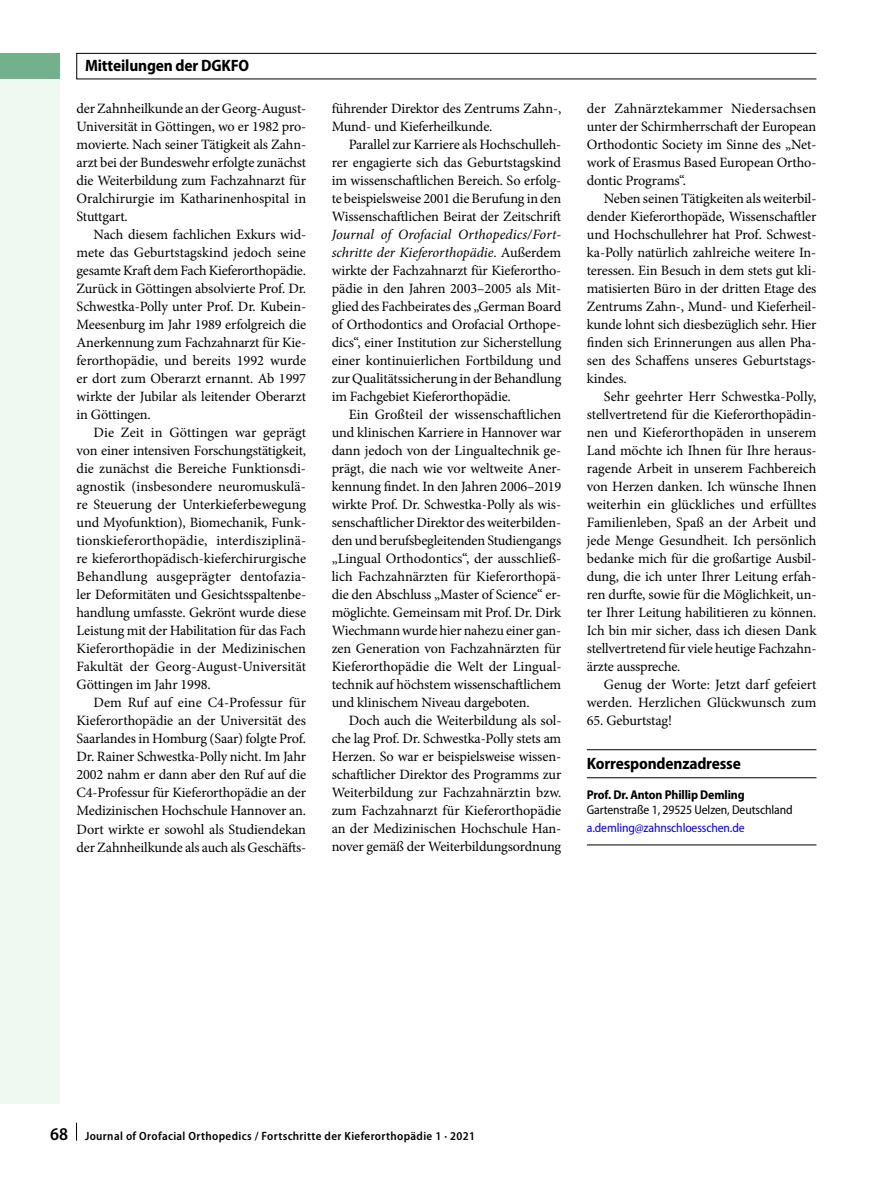
<style>
.page{position:relative;width:893px;height:1187px;background:#fff}
.page>*{position:absolute;margin:0;border:0;box-sizing:border-box;transform-origin:0 0}
.t1{font:700 semi-condensed 16.5px "Myriad Pro";letter-spacing:-.01em;color:#000}
.t2{font:14.25px/18px "Minion Pro";letter-spacing:-.01em;color:#000;text-align:justify}
.t3{font:semi-condensed 12.75px "Myriad Pro";letter-spacing:-.01em;color:#000}
.t4{font:semi-condensed 12.75px "Myriad Pro";letter-spacing:-.01em;color:#00f}
.t5{font:700 semi-condensed 12.75px "Myriad Pro";letter-spacing:-.01em;color:#000}
.t6{font:600 semi-condensed 12px "Myriad Pro";letter-spacing:.03em;color:#000}
.s1{font-style:italic}
.s2{font-size:18px}
</style>
<div class="page">
<div style="left:0;top:53px;width:60px;height:1050px;background:#eff8f1"></div>
<div style="left:0;top:53px;width:60px;height:26px;background:#73b18c"></div>
<svg style="left:76px;top:1122px;width:1px;height:18px"></svg>
<div style="left:77px;top:53px;width:740px;height:26px;border:1px solid #000"></div>
<hr style="left:587px;top:749px;width:229px;height:1px;background:#000">
<hr style="left:587px;top:777px;width:229px;height:1px;background:#000">
<hr style="left:587px;top:844px;width:229px;height:1px;background:#000">
<p class="t1" style="left:85px;top:56px;width:166px">Mitteilungen der DGKFO</p>
<p class="t2" style="left:77px;top:100px;width:231px">der Zahnheilkunde an der Georg-August-Universität in Göttingen, wo er 1982 pro&shy;movierte. Nach seiner Tätigkeit als Zahn&shy;arzt bei der Bundeswehr erfolgte zunächst die Weiterbildung zum Fachzahnarzt für Oralchirurgie im Katharinenhospital in Stuttgart.</p>
<p class="t2" style="left:77px;top:226px;width:231px;text-indent:17px">Nach diesem fachlichen Exkurs wid&shy;mete das Geburtstagskind jedoch seine gesamte Kraft dem Fach Kieferorthopädie.<br>Zurück in Göttingen absolvierte Prof. Dr.<br>Schwestka-Polly unter Prof. Dr. Kubein-Meesenburg im Jahr 1989 erfolgreich die Anerkennung zum Fachzahnarzt für Kie&shy;ferorthopädie, und bereits 1992 wurde er dort zum Oberarzt ernannt. Ab 1997 wirkte der Jubilar als leitender Oberarzt in Göttingen.</p>
<p class="t2" style="left:77px;top:424px;width:231px;text-indent:17px">Die Zeit in Göttingen war geprägt von einer intensiven Forschungstätigkeit, die zunächst die Bereiche Funktionsdi&shy;agnostik (insbesondere neuromuskulä&shy;re Steuerung der Unterkieferbewegung und Myofunktion), Biomechanik, Funk&shy;tionskieferorthopädie, interdisziplinä&shy;re kieferorthopädisch-kieferchirurgische Behandlung ausgeprägter dentofazia&shy;ler Deformitäten und Gesichtsspaltenbe&shy;handlung umfasste. Gekrönt wurde diese Leistung mit der Habilitation für das Fach Kieferorthopädie in der Medizinischen Fakultät der Georg-August-Universität Göttingen im Jahr 1998.</p>
<p class="t2" style="left:77px;top:694px;width:231px;text-indent:17px">Dem Ruf auf eine C4-Professur für Kieferorthopädie an der Universität des Saarlandes in Homburg (Saar) folgte Prof.<br>Dr. Rainer Schwestka-Polly nicht. Im Jahr 2002 nahm er dann aber den Ruf auf die C4-Professur für Kieferorthopädie an der Medizinischen Hochschule Hannover an.<br>Dort wirkte er sowohl als Studiendekan der Zahnheilkunde als auch als Geschäfts-</p>
<p class="t2" style="left:332px;top:100px;width:231px">führender Direktor des Zentrums Zahn-,<br>Mund- und Kieferheilkunde.</p>
<p class="t2" style="left:332px;top:136px;width:231px;text-indent:17px">Parallel zur Karriere als Hochschulleh&shy;rer engagierte sich das Geburtstagskind im wissenschaftlichen Bereich. So erfolg&shy;te beispielsweise 2001 die Berufung in den Wissenschaftlichen Beirat der Zeitschrift</p>
<p class="t2" style="left:332px;top:226px;width:231px"><span class="s1">Journal of Orofacial Orthopedics/Fort&shy;schritte der Kieferorthopädie</span>. Außerdem wirkte der Fachzahnarzt für Kieferortho&shy;pädie in den Jahren 2003–2005 als Mit&shy;glied des Fachbeirates des „German Board of Orthodontics and Orofacial Orthope&shy;dics“, einer Institution zur Sicherstellung einer kontinuierlichen Fortbildung und zur Qualitätssicherung in der Behandlung im Fachgebiet Kieferorthopädie.</p>
<p class="t2" style="left:332px;top:405px;width:231px;text-indent:17px">Ein Großteil der wissenschaftlichen und klinischen Karriere in Hannover war dann jedoch von der Lingualtechnik ge&shy;prägt, die nach wie vor weltweite Aner&shy;kennung findet. In den Jahren 2006–2019 wirkte Prof. Dr. Schwestka-Polly als wis&shy;senschaftlicher Direktor des weiterbilden&shy;den und berufsbegleitenden Studiengangs „Lingual Orthodontics“, der ausschließ&shy;lich Fachzahnärzten für Kieferorthopä&shy;die den Abschluss „Master of Science“ er&shy;möglichte. Gemeinsam mit Prof. Dr. Dirk Wiechmann wurde hier nahezu einer gan&shy;zen Generation von Fachzahnärzten für Kieferorthopädie die Welt der Lingual&shy;technik auf höchstem wissenschaftlichem und klinischem Niveau dargeboten.</p>
<p class="t2" style="left:332px;top:711px;width:231px;text-indent:17px">Doch auch die Weiterbildung als sol&shy;che lag Prof. Dr. Schwestka-Polly stets am Herzen. So war er beispielsweise wissen&shy;schaftlicher Direktor des Programms zur Weiterbildung zur Fachzahnärztin bzw. zum Fachzahnarzt für Kieferorthopädie an der Medizinischen Hochschule Han&shy;nover gemäß der Weiterbildungsordnung</p>
<p class="t2" style="left:587px;top:100px;width:231px">der Zahnärztekammer Niedersachsen unter der Schirmherrschaft der European Orthodontic Society im Sinne des „Net&shy;work of Erasmus Based European Ortho&shy;dontic Programs“.</p>
<p class="t2" style="left:587px;top:190px;width:231px;text-indent:17px">Neben seinen Tätigkeiten als weiterbil&shy;dender Kieferorthopäde, Wissenschaftler und Hochschullehrer hat Prof. Schwest&shy;ka-Polly natürlich zahlreiche weitere In&shy;teressen. Ein Besuch in dem stets gut kli&shy;matisierten Büro in der dritten Etage des Zentrums Zahn-, Mund- und Kieferheil&shy;kunde lohnt sich diesbezüglich sehr. Hier finden sich Erinnerungen aus allen Pha&shy;sen des Schaffens unseres Geburtstags&shy;kindes.</p>
<p class="t2" style="left:587px;top:388px;width:231px;text-indent:17px">Sehr geehrter Herr Schwestka-Polly, stellvertretend für die Kieferorthopädin&shy;nen und Kieferorthopäden in unserem Land möchte ich Ihnen für Ihre heraus&shy;ragende Arbeit in unserem Fachbereich von Herzen danken. Ich wünsche Ihnen weiterhin ein glückliches und erfülltes Familienleben, Spaß an der Arbeit und jede Menge Gesundheit. Ich persönlich bedanke mich für die großartige Ausbil&shy;dung, die ich unter Ihrer Leitung erfah&shy;ren durfte, sowie für die Möglichkeit, un&shy;ter Ihrer Leitung habilitieren zu können.<br>Ich bin mir sicher, dass ich diesen Dank stellvertretend für viele heutige Fachzahn&shy;ärzte ausspreche.</p>
<p class="t2" style="left:587px;top:676px;width:231px;text-align:right">Genug der Worte: Jetzt darf gefeiert werden. Herzlichen Glückwunsch zum</p>
<p class="t2" style="left:587px;top:712px;width:87px">65. Geburtstag!</p>
<p class="t1" style="left:587px;top:754px;width:156px">Korrespondenzadresse</p>
<p class="t5" style="left:587px;top:787px;width:159px">Prof. Dr. Anton Phillip Demling</p>
<p class="t3" style="left:587px;top:802px;width:207px">Gartenstraße 1, 29525 Uelzen, Deutschland</p>
<p class="t4" style="left:587px;top:820px;width:159px">a.demling@zahnschloesschen.de</p>
<p class="t6" style="left:50px;top:1128px;width:426px"><span class="s2">68</span> Journal of Orofacial Orthopedics / Fortschritte der Kieferorthopädie 1 · 2021</p>
</div>
